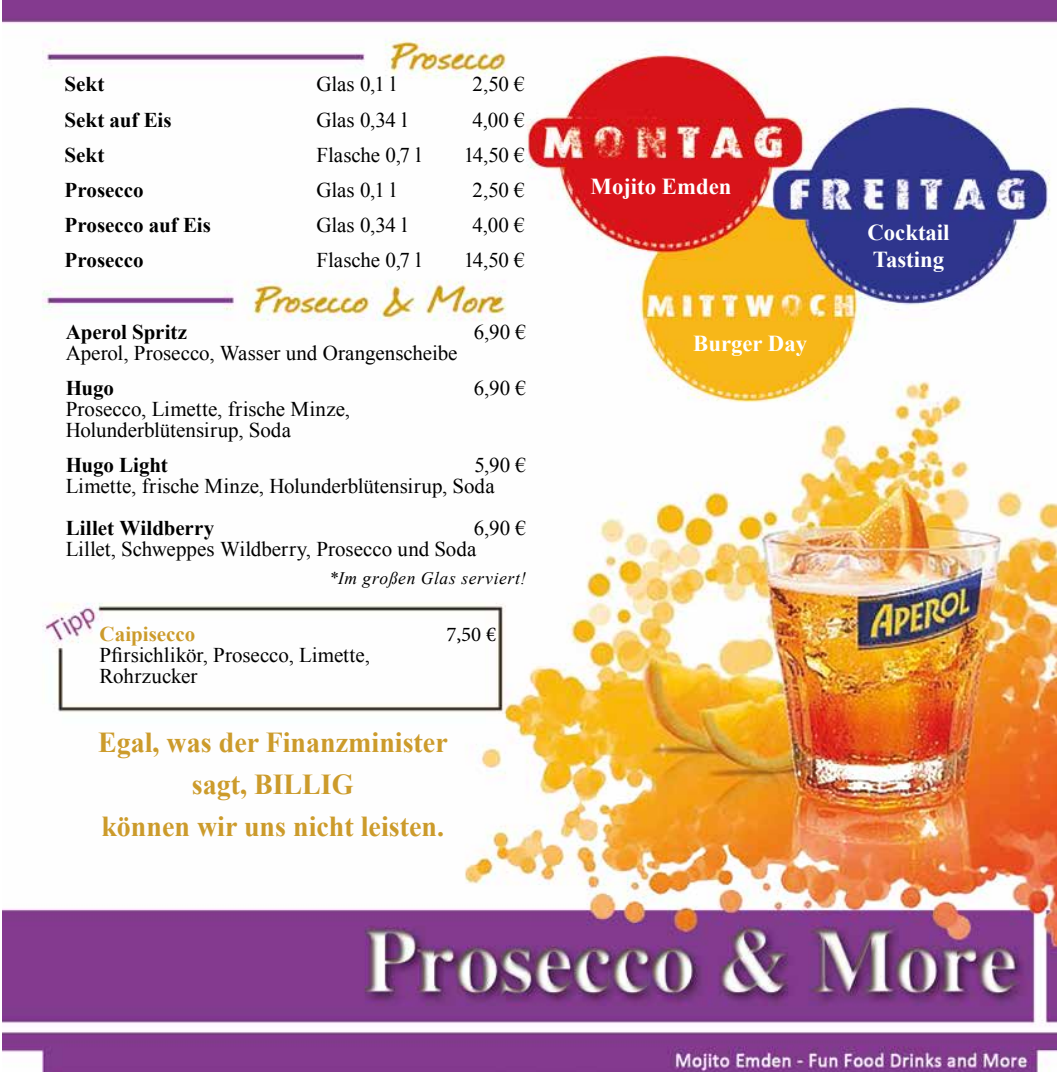
<style>
.page{position:relative;width:1057px;height:1072px;background:#fff}
.page>*{position:absolute;margin:0;border:0;box-sizing:border-box;transform-origin:0 0}
.t1{font:700 28.88px/42px "Times New Roman";color:#cc9b2b;text-align:center}
.t2{font:700 22.75px/27.3px "Times New Roman";color:#fff}
.t3{font:21px/21px "Times New Roman";letter-spacing:-.005em;color:#000}
.t4{font:700 21px "Times New Roman";letter-spacing:-.005em;color:#000}
.t5{font:700 21px "Times New Roman";color:#cc9b2b}
.t6{font:21px "Minion Pro";color:#000}
.t7{font:italic 17.5px "Times New Roman";letter-spacing:.04em;color:#000}
</style>
<div class="page">
<img style="left:2px;top:0;width:1055px;height:1071px">
<p class="t4" style="left:64px;top:70px;width:41px">Sekt</p>
<p class="t3" style="left:316px;top:74px;width:81px">Glas 0,1 l</p>
<p class="t3" style="left:472px;top:74px;width:54px">2,50 €</p>
<p class="t4" style="left:64px;top:105px;width:109px">Sekt auf Eis</p>
<p class="t3" style="left:316px;top:109px;width:92px">Glas 0,34 l</p>
<p class="t3" style="left:472px;top:109px;width:54px">4,00 €</p>
<p class="t4" style="left:64px;top:140px;width:41px">Sekt</p>
<p class="t3" style="left:316px;top:144px;width:106px">Flasche 0,7 l</p>
<p class="t3" style="left:464px;top:144px;width:62px">14,50 €</p>
<p class="t4" style="left:64px;top:175px;width:81px">Prosecco</p>
<p class="t3" style="left:316px;top:179px;width:81px">Glas 0,1 l</p>
<p class="t3" style="left:472px;top:179px;width:54px">2,50 €</p>
<p class="t4" style="left:64px;top:210px;width:148px">Prosecco auf Eis</p>
<p class="t3" style="left:316px;top:214px;width:92px">Glas 0,34 l</p>
<p class="t3" style="left:472px;top:214px;width:54px">4,00 €</p>
<p class="t4" style="left:64px;top:245px;width:81px">Prosecco</p>
<p class="t3" style="left:316px;top:249px;width:106px">Flasche 0,7 l</p>
<p class="t3" style="left:464px;top:249px;width:62px">14,50 €</p>
<p class="t4" style="left:66px;top:317px;width:123px">Aperol Spritz</p>
<p class="t3" style="left:474px;top:321px;width:54px">6,90 €</p>
<p class="t3" style="left:66px;top:342px;width:393px">Aperol, Prosecco, Wasser und Orangenscheibe</p>
<p class="t4" style="left:66px;top:373px;width:50px">Hugo</p>
<p class="t3" style="left:474px;top:377px;width:54px">6,90 €</p>
<p class="t3" style="left:66px;top:398px;width:286px">Prosecco, Limette, frische Minze,<br>Holunderblütensirup, Soda</p>
<p class="t4" style="left:66px;top:450px;width:104px">Hugo Light</p>
<p class="t3" style="left:66px;top:454px;width:462px;text-indent:409px">5,90 €<br>Limette, frische Minze, Holunderblütensirup, Soda</p>
<p class="t4" style="left:66px;top:513px;width:150px">Lillet Wildberry</p>
<p class="t3" style="left:66px;top:517px;width:462px;text-indent:408px">6,90 €<br>Lillet, Schweppes Wildberry, Prosecco und Soda</p>
<p class="t7" style="left:329px;top:566px;width:198px">*Im großen Glas serviert!</p>
<p class="t5" style="left:100px;top:620px;width:97px">Caipisecco</p>
<p class="t6" style="left:446px;top:620px;width:51px">7,50 €</p>
<p class="t3" style="left:100px;top:644px;width:272px">Pfirsichlikör, Prosecco, Limette,<br>Rohrzucker</p>
<h1 class="t1" style="left:98px;top:720px;width:351px">Egal, was der Finanzminister sagt, BILLIG<br>können wir uns nicht leisten.</h1>
<p class="t2" style="left:590px;top:173px;width:142px">Mojito Emden</p>
<p class="t2" style="left:693px;top:329px;width:115px">Burger Day</p>
<p class="t2" style="left:867px;top:218px;width:84px">Cocktail<br>Tasting</p>
</div>
